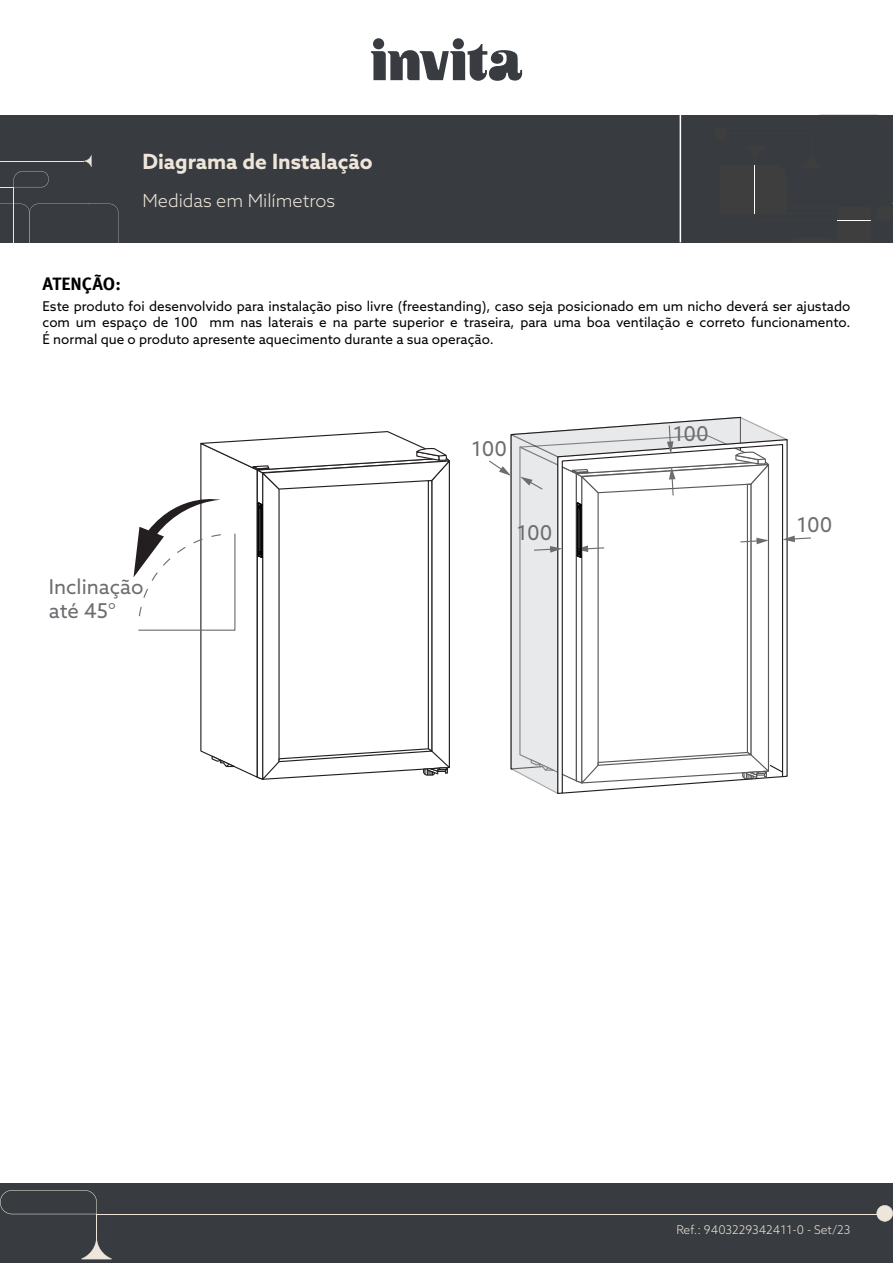
<style>
.page{position:relative;width:893px;height:1263px;background:#fff}
.page>*{position:absolute;margin:0;border:0;box-sizing:border-box;transform-origin:0 0}
.t1{font:700 21px "Azo Sans";color:#eee6da}
.t2{font:20.4px/24.5px "Azo Sans";color:#6c6d70}
.t3{font:300 18px "Azo Sans";color:#eee6da}
.titulo_texto{font:700 18px "Meta Pro";color:#000}
.corpo_texto{font:13.5px/16.5px "Azo Sans";color:#000;text-align:justify}
.t4{font:300 12px "Azo Sans";color:#eee6da}
</style>
<div class="page">
<div style="left:373px;top:38px;width:11px;height:11px;background:#383b3f;border-radius:50%"></div>
<div style="left:453px;top:38px;width:11px;height:11px;background:#383b3f;border-radius:50%"></div>
<svg style="left:371px;top:44px;width:151px;height:37px"></svg>
<div style="left:0;top:115px;width:893px;height:127px;background:#383b3f"></div>
<hr style="left:720px;top:242px;width:120px;height:1px;background:#3e3e3f">
<hr style="left:0;top:161px;width:83px;height:1px;background:#eee6da">
<svg style="left:83px;top:155px;width:9px;height:12px"></svg>
<hr style="left:13px;top:187px;width:1px;height:55px;background:#eee6da">
<svg style="left:0;top:171px;width:49px;height:17px"></svg>
<svg style="left:22px;top:204px;width:96px;height:38px"></svg>
<hr style="left:680px;top:115px;width:1px;height:127px;background:#fff">
<div style="left:0;top:1183px;width:893px;height:80px;background:#383b3f"></div>
<svg style="left:0;top:1190px;width:112px;height:69px"></svg>
<hr style="left:97px;top:1214px;width:788px;height:1px;background:#eee6da">
<svg style="left:876px;top:1205px;width:17px;height:16px"></svg>
<svg style="left:134px;top:431px;width:316px;height:349px"></svg>
<svg style="left:489px;top:417px;width:322px;height:377px"></svg>
<h1 class="t1" style="left:142px;top:147px;width:232px">Diagrama de Instalação</h1>
<h3 class="t3" style="left:142px;top:189px;width:194px">Medidas em Milímetros</h3>
<p class="titulo_texto" style="left:43px;top:270px;width:80px">ATENÇÃO:</p>
<p class="corpo_texto" style="left:43px;top:298px;width:809px">Este produto foi desenvolvido para instalação piso livre (freestanding), caso seja posicionado em um nicho deverá ser ajustado com um espaço de 100 mm nas laterais e na parte superior e traseira, para uma boa ventilação e correto funcionamento.<br>É normal que o produto apresente aquecimento durante a sua operação.</p>
<p class="t2" style="left:49px;top:574px;width:96px">Inclinação até 45°</p>
<p class="t2" style="left:471px;top:436px;width:37px">100</p>
<p class="t2" style="left:517px;top:521px;width:37px">100</p>
<p class="t2" style="left:673px;top:421px;width:37px">100</p>
<p class="t2" style="left:797px;top:512px;width:37px">100</p>
<p class="t4" style="left:676px;top:1222px;width:176px">Ref.: 9403229342411-0 - Set/23</p>
</div>
